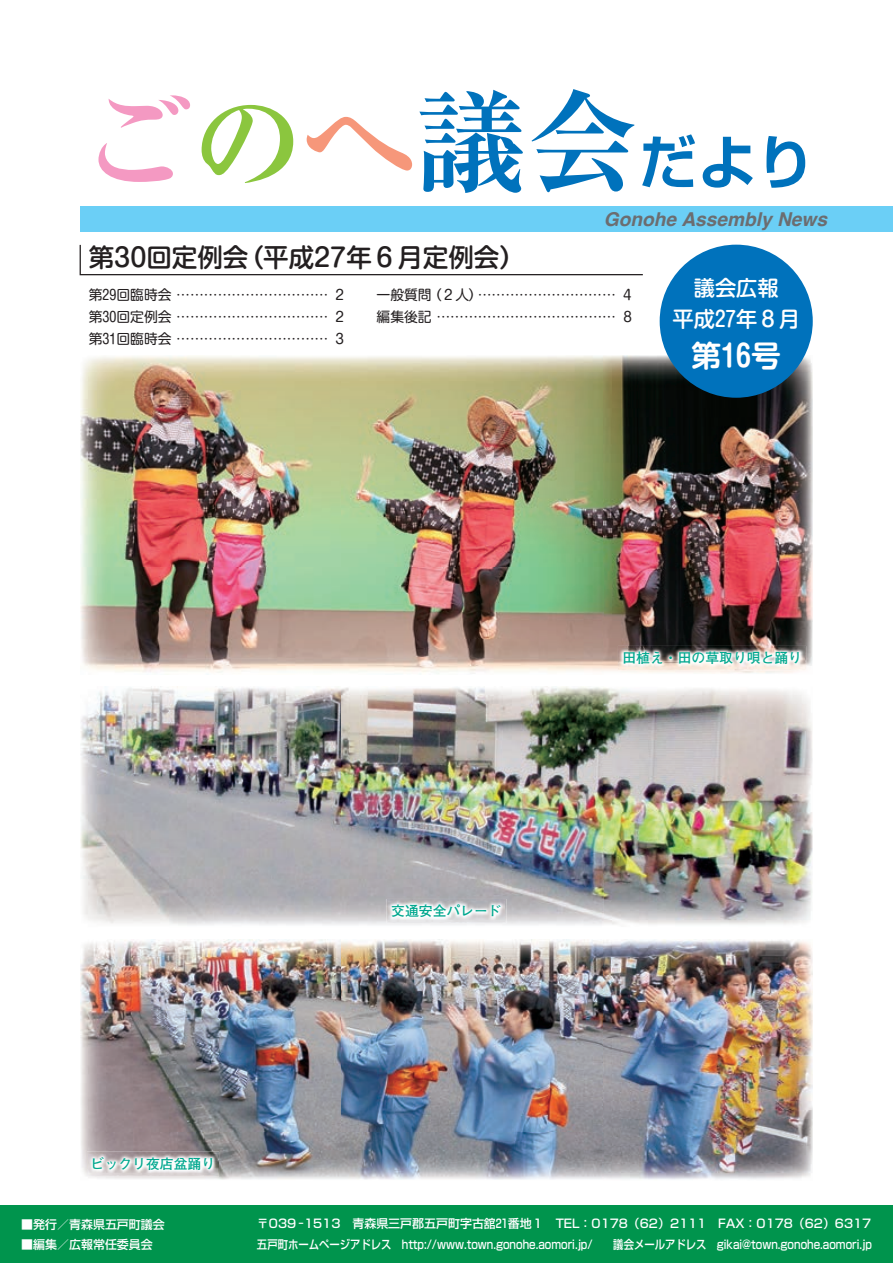
<style>
.page{position:relative;width:893px;height:1263px;background:#fff}
.page>*{position:absolute;margin:0;border:0;box-sizing:border-box;transform-origin:0 0}
.t1{font:700 58.8px "Shin Go Pro De";color:#0072bc}
.t2{font:700 29.7px "Shin M Go Pro De";color:#fff}
.t3{font:500 25.5px "Shin M Go Pro";color:#231f20}
.t4{font:500 21.3px/32px "Shin M Go Pro";color:#fff;text-align:center}
.t5{font:italic 700 19.2px "Helvetica";color:#6c6d70}
.t6{font:13.8px/22.4px "Shin M Go Pro";color:#231f20;text-align:justify}
.t7{font:700 13.8px "Futo Go B101 Pro";color:#00a78e}
.t8{font:500 12px "Shin Go Pro";color:#fff;scale:.86 1}
.t9{font:500 12px "Shin Go Pro";color:#fff}
.s1{font-family:"Ryumin Pro";font-size:111.6px;color:#f499c2}
.s2{font-family:"Ryumin Pro";font-size:111.6px;color:#8bc63e}
.s3{font-family:"Ryumin Pro";font-size:111.6px;color:#f6977a}
.s4{font-family:"Ryumin Pro";font-size:111.6px}
</style>
<div class="page">
<img style="left:80px;top:687px;width:733px;height:238px">
<img style="left:80px;top:355px;width:733px;height:319px">
<img style="left:80px;top:940px;width:733px;height:240px">
<div style="left:80px;top:207px;width:813px;height:25px;background:#6bcff6"></div>
<div style="left:0;top:1205px;width:893px;height:58px;background:#00944d"></div>
<svg style="left:79px;top:244px;width:564px;height:32px"></svg>
<div style="left:660px;top:245px;width:153px;height:153px;background:#0072bc;border-radius:50%"></div>
<img style="left:618px;top:646px;width:188px;height:24px">
<img style="left:620px;top:649px;width:185px;height:19px">
<img style="left:87px;top:1152px;width:132px;height:24px">
<img style="left:88px;top:1155px;width:130px;height:19px">
<img style="left:386px;top:899px;width:121px;height:24px">
<img style="left:389px;top:902px;width:115px;height:19px">
<h1 class="t1" style="left:80px;top:114px;width:736px"><span class="s1">ご</span><span class="s2">の</span><span class="s3">へ</span><span class="s4">議会</span>だより</h1>
<h3 class="t5" style="left:604px;top:204px;width:225px">Gonohe Assembly News</h3>
<h3 class="t3" style="left:238px;top:237px;width:288px">（平成27年６月定例会(</h3>
<h3 class="t3" style="left:89px;top:237px;width:161px">第30回定例会</h3>
<p class="t6" style="left:89px;top:282px;width:259px">第29回臨時会 ................................. ２第30回定例会 ................................. ２第31回臨時会 ................................. ３</p>
<p class="t6" style="left:376px;top:282px;width:259px">一般質問<br>編集後記 ....................................... ８</p>
<h3 class="t4" style="left:672px;top:269px;width:129px">議会広報<br>平成27年８月</h3>
<h2 class="t2" style="left:692px;top:331px;width:91px">第16号</h2>
<p class="t6" style="left:428px;top:282px;width:208px">（２人 ...( ........................... ４</p>
<p class="t7" style="left:622px;top:647px;width:181px">田植え・田の草取り唄と踊り</p>
<p class="t7" style="left:391px;top:900px;width:112px">交通安全パレード</p>
<p class="t7" style="left:91px;top:1153px;width:126px">ビックリ夜店盆踊り</p>
<p class="t9" style="left:21px;top:1214px;width:145px">■発行／青森県五戸町議会</p>
<p class="t9" style="left:21px;top:1235px;width:133px">■編集／広報常任委員会</p>
<p class="t9" style="left:257px;top:1214px;width:616px">〒039 －1513　青森県三戸郡五戸町字古舘21番地１　TEL：0178（62）2111　FAX：0178)62(6317</p>
<p class="t8" style="left:257px;top:1234px;width:717px">五戸町ホームページアドレス　http://www.town.gonohe.aomori j p. /　　議会メールアドレス　gikai@town.gonohe.aomori j p.</p>
</div>
